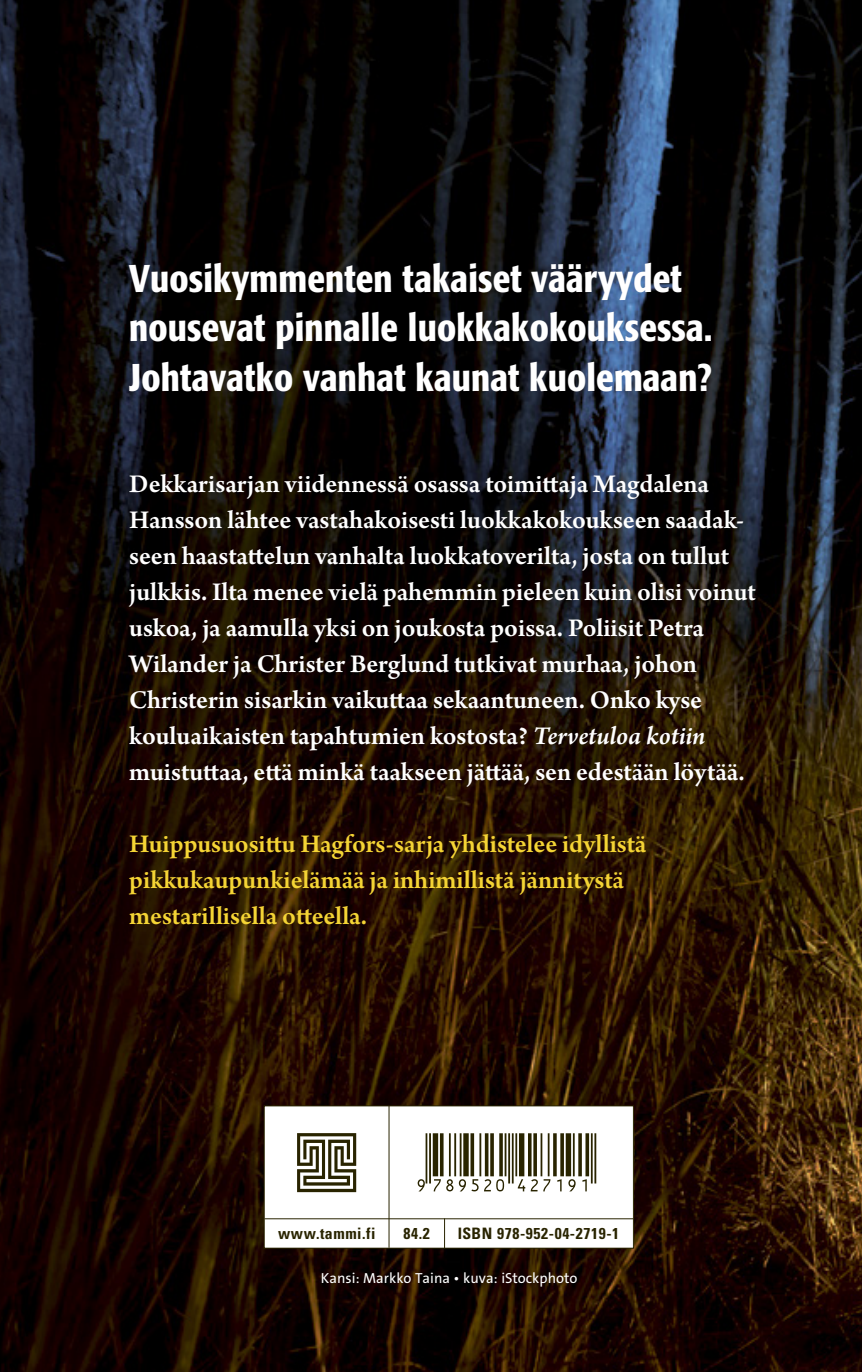
<style>
.page{position:relative;width:862px;height:1372px;background:#fff}
.page>*{position:absolute;margin:0;border:0;box-sizing:border-box;transform-origin:0 0}
.t1{font:57.38px "Viisas EAN Matala";color:#292400}
.t2{font:500 condensed 38.25px/49.5px "Formata";letter-spacing:.005em;color:#fff}
.t3{font:600 27px/36px "Arno Pro";letter-spacing:-.005em;color:#fff}
.t4{font:600 27px/36px "Arno Pro";color:#f4d435}
.t5{font:700 condensed 15.75px "Univers";letter-spacing:.035em;color:#292400}
.t6{font:14.62px "The Sans Os F";color:#fff}
.s1{font-style:italic}
</style>
<div class="page">
<img style="left:0;top:0;width:861px;height:1371px">
<div style="left:264px;top:1105px;width:369px;height:142px;background:#fff"></div>
<div style="left:264px;top:1105px;width:369px;height:143px;border:1px solid #292400"></div>
<hr style="left:388px;top:1105px;width:1px;height:142px;background:#292400">
<hr style="left:264px;top:1218px;width:369px;height:1px;background:#292400">
<svg style="left:444px;top:1218px;width:1px;height:29px"></svg>
<svg style="left:297px;top:1133px;width:59px;height:59px"></svg>
<h2 class="t2" style="left:129px;top:253px;width:584px">Vuosikymmenten takaiset vääryydet nousevat pinnalle luokkakokouksessa.<br>Johtavatko vanhat kaunat kuolemaan?</h2>
<p class="t3" style="left:129px;top:467px;width:627px">Dekkarisarjan viidennessä osassa toimittaja Magdalena Hansson lähtee vastahakoisesti luokkakokoukseen saadak&shy;seen haastattelun vanhalta luokkatoverilta, josta on tullut julkkis. Ilta menee vielä pahemmin pieleen kuin olisi voinut uskoa, ja aamulla yksi on joukosta poissa. Poliisit Petra Wilander ja Christer Berglund tutkivat murhaa, johon Christerin sisarkin vaikuttaa sekaantuneen. Onko kyse kouluaikaisten tapahtumien kostosta? <span class="s1">Tervetuloa kotiin </span>muistuttaa, että minkä taakseen jättää, sen edestään löytää.</p>
<p class="t4" style="left:129px;top:827px;width:518px">Huippusuosittu Hagfors-sarja yhdistelee idyllistä pikkukaupunkielämää ja inhimillistä jännitystä mestarillisella otteella.</p>
<h1 class="t1" style="left:413px;top:1132px;width:185px">*9789520427191*</h1>
<p class="t5" style="left:278px;top:1223px;width:99px">www.tammi.fi</p>
<p class="t5" style="left:403px;top:1223px;width:28px">84.2</p>
<p class="t5" style="left:457px;top:1223px;width:163px">ISBN 978-952-04-2719-1</p>
<p class="t6" style="left:321px;top:1268px;width:258px">Kansi: Markko Taina • kuva: iStockphoto</p>
</div>
